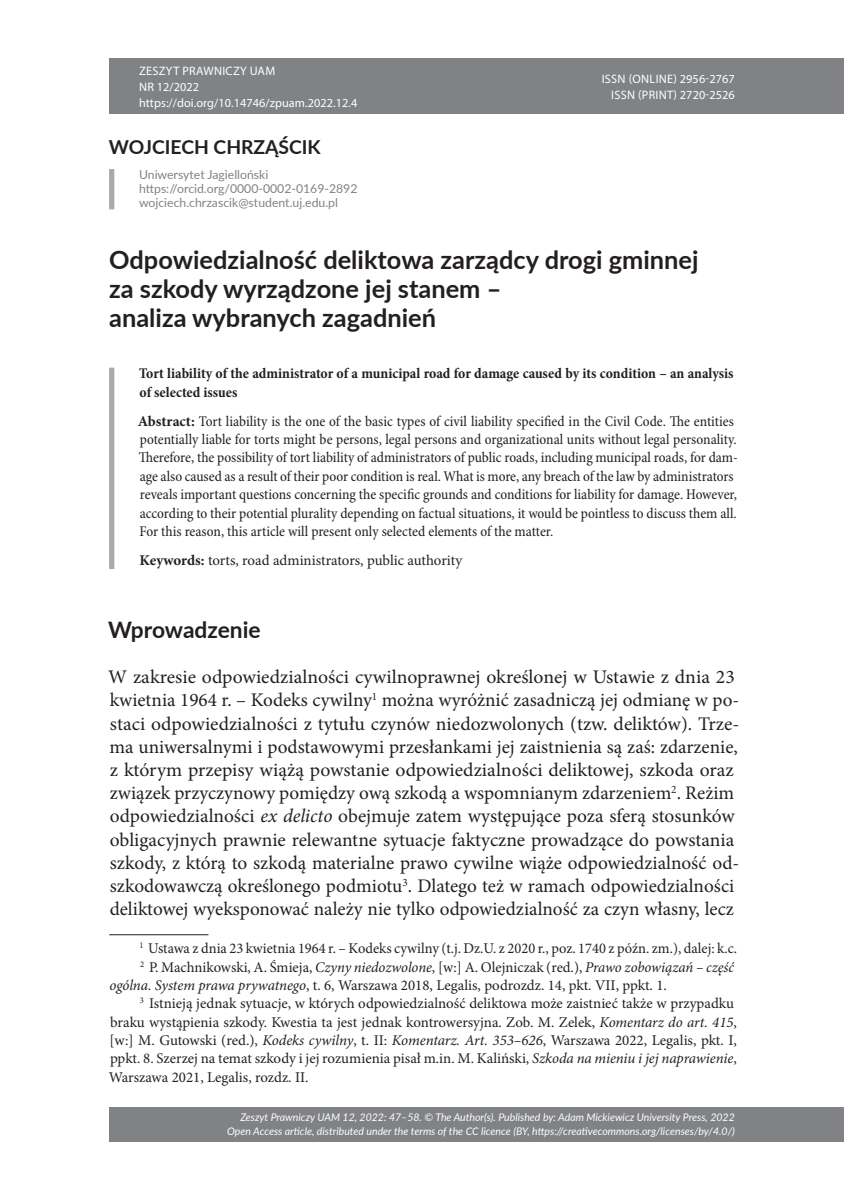
<style>
.page{position:relative;width:844px;height:1191px;background:#fff}
.page>*{position:absolute;margin:0;border:0;box-sizing:border-box;transform-origin:0 0}
.t1{font:700 25.38px/28.9px "Lato";color:#231f20}
.t2{font:700 22.75px "Lato";color:#231f20}
.t3{font:19.25px/23.3px "Minion Pro";color:#231f20}
.t4{font:700 19.25px "Lato";color:#231f20}
.t5{font:14.88px "Minion Pro";color:#231f20}
.t6{font:condensed 14.88px/18.4px "Minion Pro";color:#231f20}
.t7{font:700 condensed 14.88px/18.4px "Minion Pro";color:#231f20}
.t8{font:12.25px/14px "Lato";color:#808285}
.t9{font:12.25px/15.8px "Myriad Pro";letter-spacing:.005em;color:#fff}
.t10{font:12.25px/15.8px "Myriad Pro";letter-spacing:.025em;color:#fff;text-align:right}
.t11{font:italic 10.5px/14px "Lato";color:#fff;text-align:right}
.s1{font-weight:700;font-stretch:normal}
.s2{font-weight:700}
.s3{font-style:italic}
</style>
<div class="page">
<div style="left:109px;top:59px;width:734px;height:55px;background:#808285"></div>
<div style="left:109px;top:1106px;width:734px;height:35px;background:#808285"></div>
<div style="left:109px;top:169px;width:5px;height:40px;background:#a8a9ad"></div>
<div style="left:109px;top:368px;width:5px;height:201px;background:#a8a9ad"></div>
<hr style="left:109px;top:934px;width:99px;height:1px;background:#231f20">
<p class="t9" style="left:139px;top:63px;width:220px">ZESZYT PRAWNICZY UAM<br>NR 12/2022 https://doi.org/10.14746/zpuam.2022.12.4</p>
<p class="t10" style="left:601px;top:71px;width:134px">ISSN (ONLINE) 2956-2767<br>ISSN (PRINT) 2720-2526</p>
<p class="t4" style="left:109px;top:133px;width:213px">WOJCIECH CHRZĄŚCIK</p>
<p class="t8" style="left:139px;top:167px;width:220px">Uniwersytet Jagielloński https://orcid.org/0000-0002-0169-2892 wojciech.chrzascik@student.uj.edu.pl</p>
<h1 class="t1" style="left:109px;top:244px;width:590px">Odpowiedzialność deliktowa zarządcy drogi gminnej za szkody wyrządzone jej stanem –<br>analiza wybranych zagadnień</h1>
<p class="t7" style="left:139px;top:364px;width:595px">Tort liability of the administrator of a municipal road for damage caused by its condition – an analysis of selected issues</p>
<p class="t6" style="left:138px;top:412px;width:601px"><span class="s1">Abstract:</span> Tort liability is the one of the basic types of civil liability specified in the Civil Code. The entities potentially liable for torts might be persons, legal persons and organizational units without legal personality.<br>Therefore, the possibility of tort liability of administrators of public roads, including municipal roads, for dam&shy;age also caused as a result of their poor condition is real. What is more, any breach of the law by administrators reveals important questions concerning the specific grounds and conditions for liability for damage. However, according to their potential plurality depending on factual situations, it would be pointless to discuss them all.<br>For this reason, this article will present only selected elements of the matter.</p>
<p class="t5" style="left:139px;top:550px;width:324px"><span class="s2">Keywords:</span> torts, road administrators, public authority</p>
<p class="t2" style="left:108px;top:612px;width:154px">Wprowadzenie</p>
<p class="t3" style="left:108px;top:665px;width:632px">W zakresie odpowiedzialności cywilnoprawnej określonej w Ustawie z dnia 23 kwietnia 1964 r. – Kodeks cywilny<sup>1</sup> można wyróżnić zasadniczą jej odmianę w po&shy;staci odpowiedzialności z tytułu czynów niedozwolonych (tzw. deliktów). Trze&shy;ma uniwersalnymi i podstawowymi przesłankami jej zaistnienia są zaś: zdarzenie, z którym przepisy wiążą powstanie odpowiedzialności deliktowej, szkoda oraz związek przyczynowy pomiędzy ową szkodą a wspomnianym zdarzeniem<sup>2</sup>. Reżim odpowiedzialności <span class="s3">ex delicto</span> obejmuje zatem występujące poza sferą stosunków obligacyjnych prawnie relewantne sytuacje faktyczne prowadzące do powstania szkody, z którą to szkodą materialne prawo cywilne wiąże odpowiedzialność od&shy;szkodowawczą określonego podmiotu<sup>3</sup>. Dlatego też w ramach odpowiedzialności deliktowej wyeksponować należy nie tylko odpowiedzialność za czyn własny, lecz</p>
<p class="t5" style="left:139px;top:938px;width:599px"><sup>1</sup> Ustawa z dnia 23 kwietnia 1964 r. – Kodeks cywilny (t.j. Dz.U. z 2020 r., poz. 1740 z późn. zm.), dalej: k.c.</p>
<p class="t5" style="left:140px;top:956px;width:595px"><sup>2</sup> P. Machnikowski, A. Śmieja, <span class="s3">Czyny niedozwolone</span>, [w:] A. Olejniczak (red.), <span class="s3">Prawo zobowiązań – część</span></p>
<p class="t5" style="left:109px;top:975px;width:559px"><span class="s3">ogólna. System prawa prywatnego</span>, t. 6, Warszawa 2018, Legalis, podrozdz. 14, pkt. VII, ppkt. 1.</p>
<p class="t5" style="left:140px;top:993px;width:595px"><sup>3</sup> Istnieją jednak sytuacje, w których odpowiedzialność deliktowa może zaistnieć także w przypadku</p>
<p class="t5" style="left:110px;top:1012px;width:628px">braku wystąpienia szkody. Kwestia ta jest jednak kontrowersyjna. Zob. M. Zelek, <span class="s3">Komentarz do art. 415</span>,</p>
<p class="t5" style="left:109px;top:1030px;width:629px">[w:] M. Gutowski (red.), <span class="s3">Kodeks cywilny</span>, t. II: <span class="s3">Komentarz. Art. 353–626</span>, Warszawa 2022, Legalis, pkt. I,</p>
<p class="t5" style="left:110px;top:1048px;width:628px">ppkt. 8. Szerzej na temat szkody i jej rozumienia pisał m.in. M. Kaliński, <span class="s3">Szkoda na mieniu i jej naprawienie</span>,</p>
<p class="t5" style="left:109px;top:1067px;width:201px">Warszawa 2021, Legalis, rozdz. II.</p>
<p class="t11" style="left:227px;top:1109px;width:509px">Zeszyt Prawniczy UAM 12, 2022: 47–58. © The Author(s). Published by: Adam Mickiewicz University Press, 2022<br>Open Access article, distributed under the terms of the CC licence (BY, https://creativecommons.org/licenses/by/4.0/)</p>
</div>
